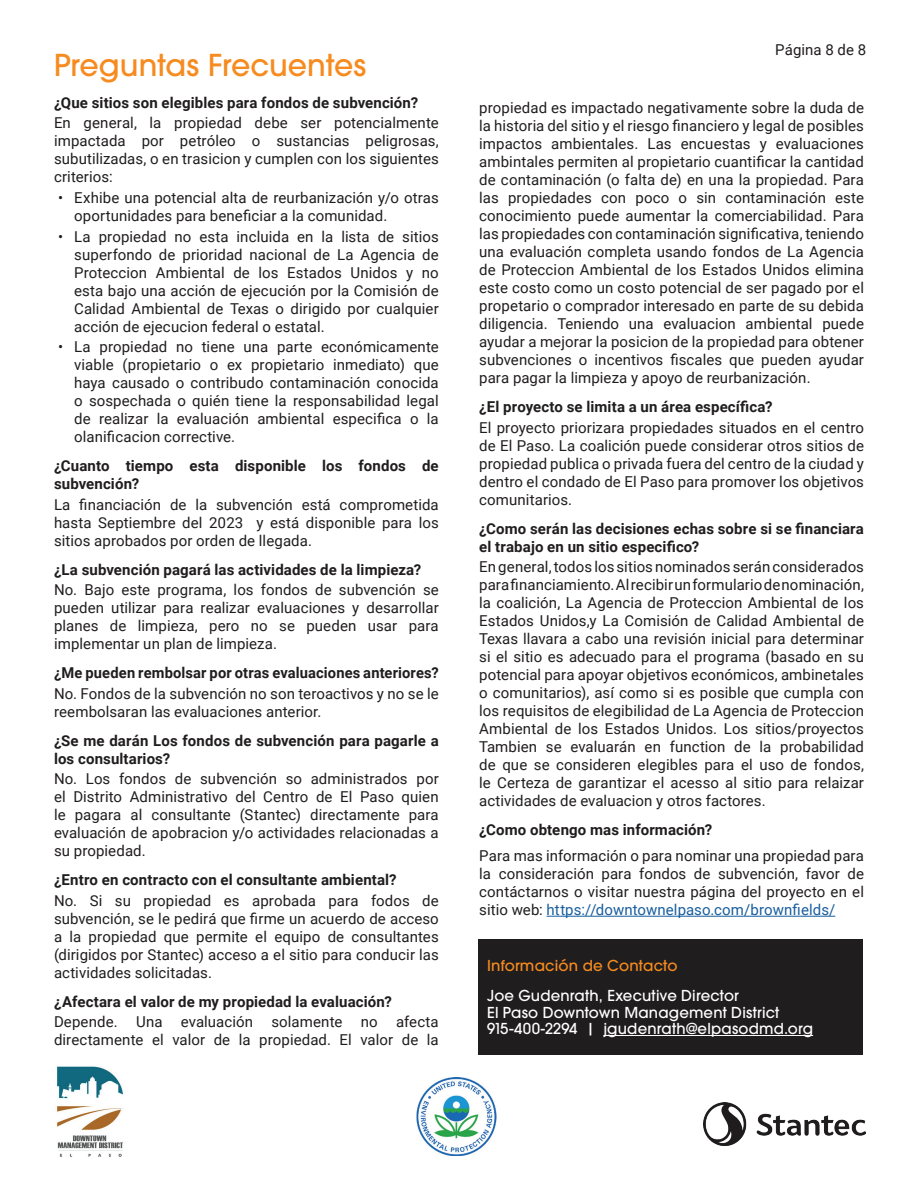
<style>
.page{position:relative;width:918px;height:1188px;background:#fff}
.page>*{position:absolute;margin:0;border:0;box-sizing:border-box;transform-origin:0 0}
.t1{font:500 30px "ITC Avant Garde Pro";color:#f68b1f}
.t2{font:15px/18px "Roboto";letter-spacing:.005em;color:#201d1e;text-align:justify}
.t3{font:700 15px/18px "Roboto";letter-spacing:.01em;color:#201d1e}
.t4{font:500 15px/16.5px "ITC Avant Garde Pro";letter-spacing:.015em;color:#fff}
.t5{font:500 15px "ITC Avant Garde Pro";letter-spacing:.01em;color:#f68b1f}
.s1{color:#175d9e}
</style>
<div class="page">
<img style="left:704px;top:1103px;width:162px;height:43px">
<img style="left:417px;top:1077px;width:79px;height:78px">
<img style="left:56px;top:1066px;width:68px;height:91px">
<hr style="left:547px;top:916px;width:288px;height:1px;background:#175d9e">
<div style="left:478px;top:939px;width:384px;height:116px;background:#201d1e"></div>
<hr style="left:603px;top:1035px;width:210px;height:1px;background:#fff">
<h1 class="t1" style="left:54px;top:46px;width:314px">Preguntas Frecuentes</h1>
<p class="t3" style="left:54px;top:93px;width:366px">¿Que sitios son elegibles para fondos de subvención?</p>
<p class="t2" style="left:54px;top:114px;width:386px">En general, la propiedad debe ser potencialmente impactada por petróleo o sustancias peligrosas, subutilizadas, o en trasicion y cumplen con los siguientes criterios:</p>
<p class="t2" style="left:74px;top:188px;width:366px;text-indent:-16px">• Exhibe una potencial alta de reurbanización y/o otras oportunidades para beneficiar a la comunidad.</p>
<p class="t2" style="left:74px;top:227px;width:366px;text-indent:-16px">• La propiedad no esta incluida en la lista de sitios superfondo de prioridad nacional de La Agencia de Proteccion Ambiental de los Estados Unidos y no esta bajo una acción de ejecución por la Comisión de Calidad Ambiental de Texas o dirigido por cualquier acción de ejecucion federal o estatal.</p>
<p class="t2" style="left:74px;top:338px;width:366px;text-indent:-16px">• La propiedad no tiene una parte económicamente viable (propietario o ex propietario inmediato) que haya causado o contribudo contaminación conocida o sospechada o quién tiene la responsabilidad legal de realizar la evaluación ambiental especifica o la olanificacion corrective.</p>
<p class="t3" style="left:54px;top:456px;width:386px">¿Cuanto tiempo esta disponible los fondos de subvención?</p>
<p class="t2" style="left:54px;top:495px;width:386px">La financiación de la subvención está comprometida hasta Septiembre del 2023 y está disponible para los sitios aprobados por orden de llegada.</p>
<p class="t3" style="left:54px;top:560px;width:369px">¿La subvención pagará las actividades de la limpieza?</p>
<p class="t2" style="left:54px;top:581px;width:386px">No. Bajo este programa, los fondos de subvención se pueden utilizar para realizar evaluaciones y desarrollar planes de limpieza, pero no se pueden usar para implementar un plan de limpieza.</p>
<p class="t3" style="left:54px;top:663px;width:386px">¿Me pueden rembolsar por otras evaluaciones anteriores?</p>
<p class="t2" style="left:54px;top:684px;width:386px">No. Fondos de la subvención no son teroactivos y no se le reembolsaran las evaluaciones anterior.</p>
<p class="t3" style="left:54px;top:731px;width:386px">¿Se me darán Los fondos de subvención para pagarle a los consultarios?</p>
<p class="t2" style="left:54px;top:770px;width:386px">No. Los fondos de subvención so administrados por el Distrito Administrativo del Centro de El Paso quien le pagara al consultante (Stantec) directamente para evaluación de apobracion y/o actividades relacionadas a su propiedad.</p>
<p class="t3" style="left:54px;top:870px;width:344px">¿Entro en contracto con el consultante ambiental?</p>
<p class="t2" style="left:54px;top:891px;width:386px">No. Si su propiedad es aprobada para fodos de subvención, se le pedirá que firme un acuerdo de acceso a la propiedad que permite el equipo de consultantes (dirigidos por Stantec) acceso a el sitio para conducir las actividades solicitadas.</p>
<p class="t3" style="left:54px;top:992px;width:339px">¿Afectara el valor de my propiedad la evaluación?</p>
<p class="t2" style="left:54px;top:1013px;width:386px">Depende. Una evaluación solamente no afecta directamente el valor de la propiedad. El valor de la</p>
<p class="t2" style="left:775px;top:41px;width:92px">Página 8 de 8</p>
<p class="t2" style="left:479px;top:98px;width:386px">propiedad es impactado negativamente sobre la duda de la historia del sitio y el riesgo financiero y legal de posibles impactos ambientales. Las encuestas y evaluaciones ambintales permiten al propietario cuantificar la cantidad de contaminación (o falta de) en una la propiedad. Para las propiedades con poco o sin contaminación este conocimiento puede aumentar la comerciabilidad. Para las propiedades con contaminación significativa, teniendo una evaluación completa usando fondos de La Agencia de Proteccion Ambiental de los Estados Unidos elimina este costo como un costo potencial de ser pagado por el propetario o comprador interesado en parte de su debida diligencia. Teniendo una evaluacion ambiental puede ayudar a mejorar la posicion de la propiedad para obtener subvenciones o incentivos fiscales que pueden ayudar para pagar la limpieza y apoyo de reurbanización.</p>
<p class="t3" style="left:479px;top:397px;width:295px">¿El proyecto se limita a un área específica?</p>
<p class="t2" style="left:479px;top:418px;width:386px">El proyecto priorizara propiedades situados en el centro de El Paso. La coalición puede considerar otros sitios de propiedad publica o privada fuera del centro de la ciudad y dentro el condado de El Paso para promover los objetivos comunitarios.</p>
<p class="t3" style="left:479px;top:519px;width:386px">¿Como serán las decisiones echas sobre si se financiara el trabajo en un sitio especifico?</p>
<p class="t2" style="left:479px;top:557px;width:386px">En general, todos los sitios nominados serán considerados para financiamiento. Al recibir un formulario de nominación, la coalición, La Agencia de Proteccion Ambiental de los Estados Unidos,y La Comisión de Calidad Ambiental de Texas llavara a cabo una revisión inicial para determinar si el sitio es adecuado para el programa (basado en su potencial para apoyar objetivos económicos, ambinetales o comunitarios), así como si es posible que cumpla con los requisitos de elegibilidad de La Agencia de Proteccion Ambiental de los Estados Unidos. Los sitios/proyectos Tambien se evaluarán en function de la probabilidad de que se consideren elegibles para el uso de fondos, le Certeza de garantizar el acesso al sitio para relaizar actividades de evaluacion y otros factores.</p>
<p class="t3" style="left:479px;top:820px;width:235px">¿Como obtengo mas información?</p>
<p class="t2" style="left:479px;top:846px;width:386px">Para mas información o para nominar una propiedad para la consideración para fondos de subvención, favor de contáctarnos o visitar nuestra página del proyecto en el sitio web: <span class="s1">https://downtownelpaso.com/brownfields/</span></p>
<p class="t5" style="left:487px;top:956px;width:192px">Información de Contacto</p>
<p class="t4" style="left:487px;top:987px;width:328px">Joe Gudenrath, Executive Director<br>El Paso Downtown Management District<br>915-400-2294 | jgudenrath@elpasodmd.org</p>
</div>
